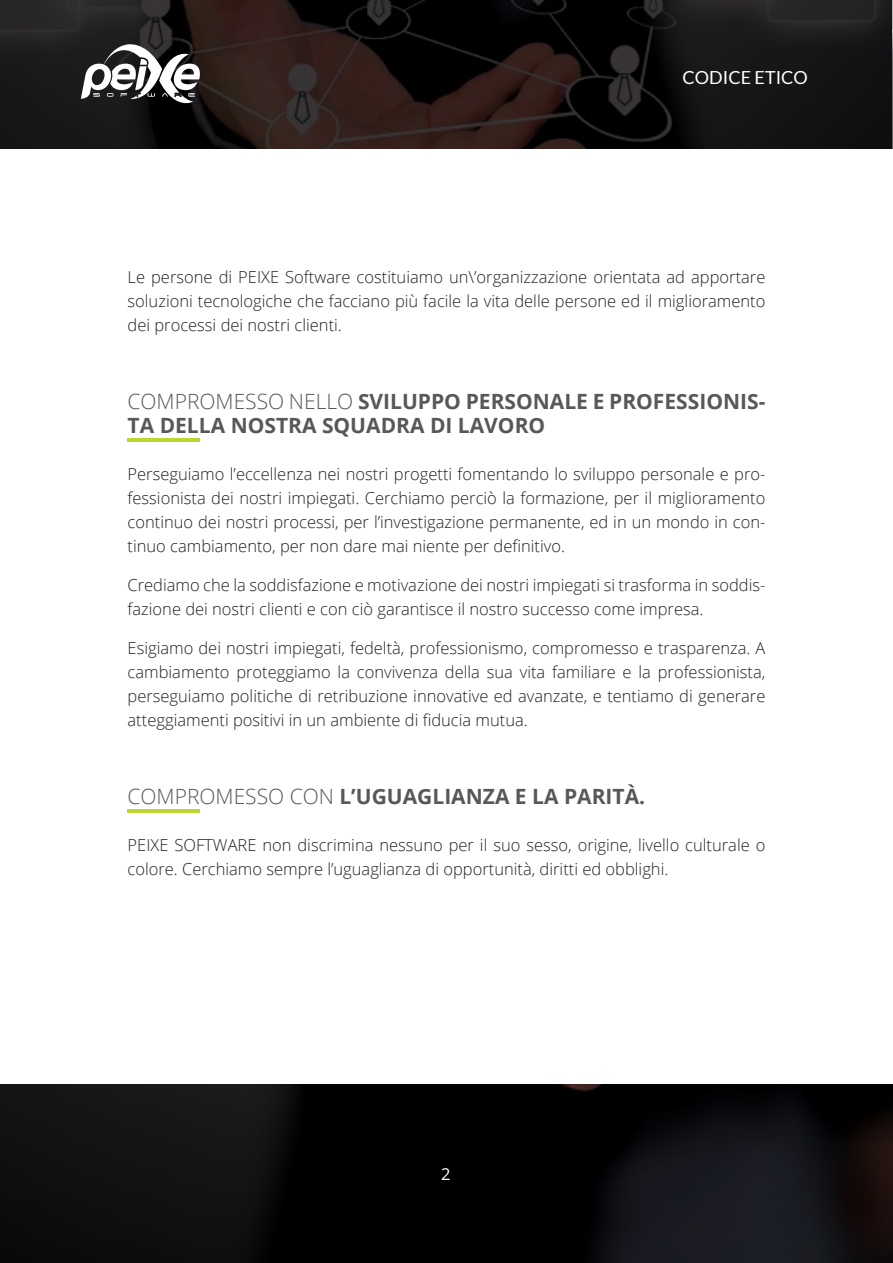
<style>
.page{position:relative;width:893px;height:1263px;background:#fff}
.page>*{position:absolute;margin:0;border:0;box-sizing:border-box;transform-origin:0 0}
.t1{font:700 21px/24px "Open Sans";color:#57585a}
.t2{font:18px "Lato";color:#fff}
.t3{font:300 16.5px/24px "Open Sans";color:#231f20;text-align:justify}
.t4{font:16.5px "Open Sans";color:#fff}
.s1{font-weight:300}
</style>
<div class="page">
<svg style="left:0;top:1084px;width:893px;height:179px;background:#0b0a0c"></svg>
<svg style="left:0;top:0;width:892px;height:149px;background:#1b1515"></svg>
<svg style="left:81px;top:44px;width:119px;height:59px"></svg>
<hr style="left:892px;top:0;width:1px;height:149px;background:#231f20">
<hr style="left:128px;top:439px;width:72px;height:3px;background:#bed630">
<hr style="left:128px;top:810px;width:72px;height:3px;background:#bed630">
<p class="t2" style="left:683px;top:67px;width:127px">CODICE ETICO</p>
<p class="t3" style="left:128px;top:264px;width:639px">Le persone di PEIXE Software costituiamo un\’organizzazione orientata ad apportare soluzioni tecnologiche che facciano più facile la vita delle persone ed il miglioramento dei processi dei nostri clienti.</p>
<p class="t1" style="left:128px;top:388px;width:639px"><span class="s1">COMPROMESSO NELLO</span> SVILUPPO PERSONALE E PROFESSIONIS-<br>TA DELLA NOSTRA SQUADRA DI LAVORO</p>
<p class="t3" style="left:128px;top:461px;width:639px">Perseguiamo l’eccellenza nei nostri progetti fomentando lo sviluppo personale e pro&shy;fessionista dei nostri impiegati. Cerchiamo perciò la formazione, per il miglioramento continuo dei nostri processi, per l’investigazione permanente, ed in un mondo in con&shy;tinuo cambiamento, per non dare mai niente per definitivo.</p>
<p class="t3" style="left:128px;top:572px;width:639px">Crediamo che la soddisfazione e motivazione dei nostri impiegati si trasforma in soddis&shy;fazione dei nostri clienti e con ciò garantisce il nostro successo come impresa.</p>
<p class="t3" style="left:128px;top:635px;width:639px">Esigiamo dei nostri impiegati, fedeltà, professionismo, compromesso e trasparenza. A cambiamento proteggiamo la convivenza della sua vita familiare e la professionista, perseguiamo politiche di retribuzione innovative ed avanzate, e tentiamo di generare atteggiamenti positivi in un ambiente di fiducia mutua.</p>
<p class="t1" style="left:128px;top:783px;width:519px"><span class="s1">COMPROMESSO CON</span> L’UGUAGLIANZA E LA PARITÀ.</p>
<p class="t3" style="left:128px;top:832px;width:639px">PEIXE SOFTWARE non discrimina nessuno per il suo sesso, origine, livello culturale o colore. Cerchiamo sempre l’uguaglianza di opportunità, diritti ed obblighi.</p>
<p class="t4" style="left:441px;top:1163px;width:11px">2</p>
</div>
